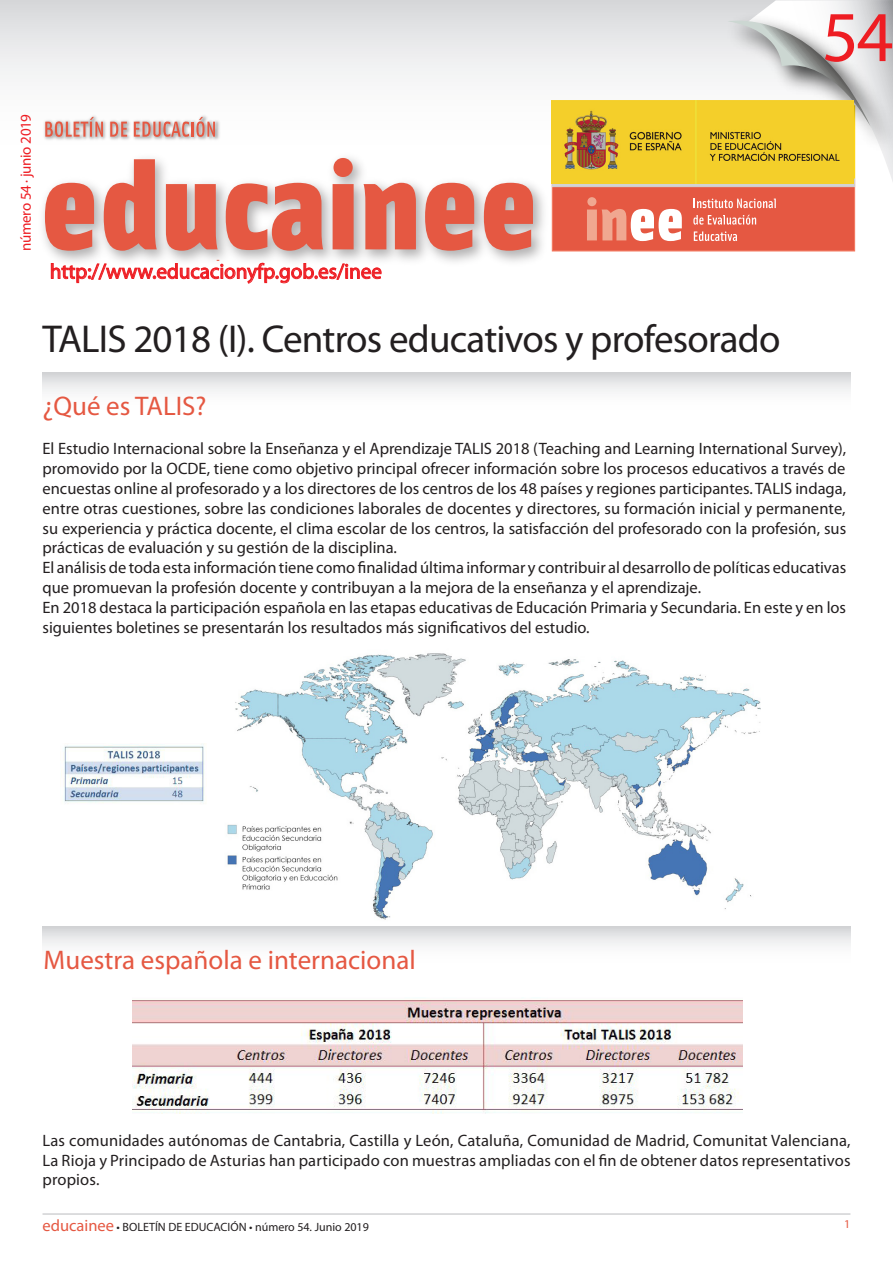
<style>
.page{position:relative;width:893px;height:1263px;background:#fff}
.page>*{position:absolute;margin:0;border:0;box-sizing:border-box;transform-origin:0 0}
.t1{font:700 72px "Solex";color:#ee1d23}
.EPIGRAFE_1{font:39px "Myriad Pro";letter-spacing:-.02em;color:#231f20}
.t2{font:27px "Myriad Pro";color:#e55842}
.t3{font:21px "Myriad Pro";color:#ee1d23}
.t4{font:16.5px/19.8px "Myriad Pro";color:#231f20;text-align:justify}
.t5{font:500 15px "Solex";letter-spacing:-.02em;color:#ee1d23}
.t6{font:12px "Myriad Pro";color:#231f20}
.t7{font:12px "Myriad Pro";color:#e55842}
.s1{font-size:16.5px;color:#e55842}
</style>
<div class="page">
<hr style="left:43px;top:1213px;width:807px;height:2px;background:#d1d2d4">
<div style="left:43px;top:373px;width:807px;height:48px;background:linear-gradient(to bottom,#e0e1e3,#fff)"></div>
<div style="left:0;top:0;width:893px;height:172px;background:linear-gradient(to bottom,#dedfe0,#fff)"></div>
<img style="left:34px;top:147px;width:521px;height:125px">
<svg style="left:45px;top:183px;width:49px;height:68px;background:#e27463"></svg>
<svg style="left:104px;top:159px;width:53px;height:92px"></svg>
<svg style="left:166px;top:184px;width:52px;height:67px;background:#e06d5c"></svg>
<svg style="left:226px;top:183px;width:97px;height:68px;background:#e27f70"></svg>
<svg style="left:333px;top:158px;width:21px;height:91px;background:#e36b58"></svg>
<svg style="left:364px;top:183px;width:52px;height:66px;background:#e26e5c"></svg>
<svg style="left:425px;top:183px;width:49px;height:68px;background:#e17463"></svg>
<svg style="left:484px;top:183px;width:49px;height:68px;background:#e17463"></svg>
<div style="left:552px;top:179px;width:303px;height:72px;background:#e55842;border:1px solid #f3785f"></div>
<svg style="left:552px;top:183px;width:303px;height:4px"></svg>
<svg style="left:587px;top:197px;width:95px;height:44px"></svg>
<svg style="left:694px;top:199px;width:82px;height:9px"></svg>
<svg style="left:693px;top:215px;width:63px;height:10px"></svg>
<svg style="left:694px;top:231px;width:43px;height:10px"></svg>
<img style="left:714px;top:7px;width:13px;height:94px">
<svg style="left:727px;top:0;width:166px;height:183px"></svg>
<img style="left:42px;top:114px;width:178px;height:29px">
<svg style="left:45px;top:117px;width:58px;height:20px"></svg>
<svg style="left:110px;top:122px;width:17px;height:15px"></svg>
<svg style="left:134px;top:122px;width:55px;height:15px"></svg>
<hr style="left:191px;top:122px;width:3px;height:15px;background:#e55842">
<svg style="left:196px;top:117px;width:19px;height:20px"></svg>
<svg style="left:51px;top:260px;width:330px;height:24px"></svg>
<img style="left:552px;top:101px;width:302px;height:82px">
<img style="left:227px;top:653px;width:534px;height:267px">
<div style="left:43px;top:927px;width:807px;height:48px;background:linear-gradient(to bottom,#e1e1e3,#fff)"></div>
<img style="left:64px;top:743px;width:141px;height:61px">
<img style="left:132px;top:1000px;width:610px;height:113px">
<p class="t1" style="left:822px;top:-7px;width:73px">54</p>
<p class="t5" style="left:16px;top:251px;width:139px;rotate:-90deg">número 54 · junio 2019</p>
<p class="t3" style="left:50px;top:258px;width:334px">http://www.educacionyfp.gob.es/inee</p>
<p class="EPIGRAFE_1" style="left:43px;top:315px;width:739px">TALIS 2018 (I). Centros educativos y profesorado</p>
<p class="t2" style="left:43px;top:389px;width:165px">¿Qué es TALIS?</p>
<p class="t4" style="left:43px;top:439px;width:805px">El Estudio Internacional sobre la Enseñanza y el Aprendizaje TALIS 2018 (Teaching and Learning International Survey), promovido por la OCDE, tiene como objetivo principal ofrecer información sobre los procesos educativos a través de encuestas online al profesorado y a los directores de los centros de los 48 países y regiones participantes. TALIS indaga, entre otras cuestiones, sobre las condiciones laborales de docentes y directores, su formación inicial y permanente, su experiencia y práctica docente, el clima escolar de los centros, la satisfacción del profesorado con la profesión, sus prácticas de evaluación y su gestión de la disciplina.</p>
<p class="t4" style="left:43px;top:558px;width:805px">El análisis de toda esta información tiene como finalidad última informar y contribuir al desarrollo de políticas educativas que promuevan la profesión docente y contribuyan a la mejora de la enseñanza y el aprendizaje.</p>
<p class="t4" style="left:43px;top:597px;width:805px">En 2018 destaca la participación española en las etapas educativas de Educación Primaria y Secundaria. En este y en los siguientes boletines se presentarán los resultados más significativos del estudio.</p>
<p class="t2" style="left:44px;top:943px;width:374px">Muestra española e internacional</p>
<p class="t4" style="left:43px;top:1130px;width:809px">Las comunidades autónomas de Cantabria, Castilla y León, Cataluña, Comunidad de Madrid, Comunitat Valenciana, La Rioja y Principado de Asturias han participado con muestras ampliadas con el fin de obtener datos representativos propios.</p>
<p class="t6" style="left:43px;top:1220px;width:328px"><span class="s1">educainee</span> • BOLETÍN DE EDUCACIÓN • número 54. Junio 2019</p>
<p class="t7" style="left:844px;top:1216px;width:8px">1</p>
</div>
